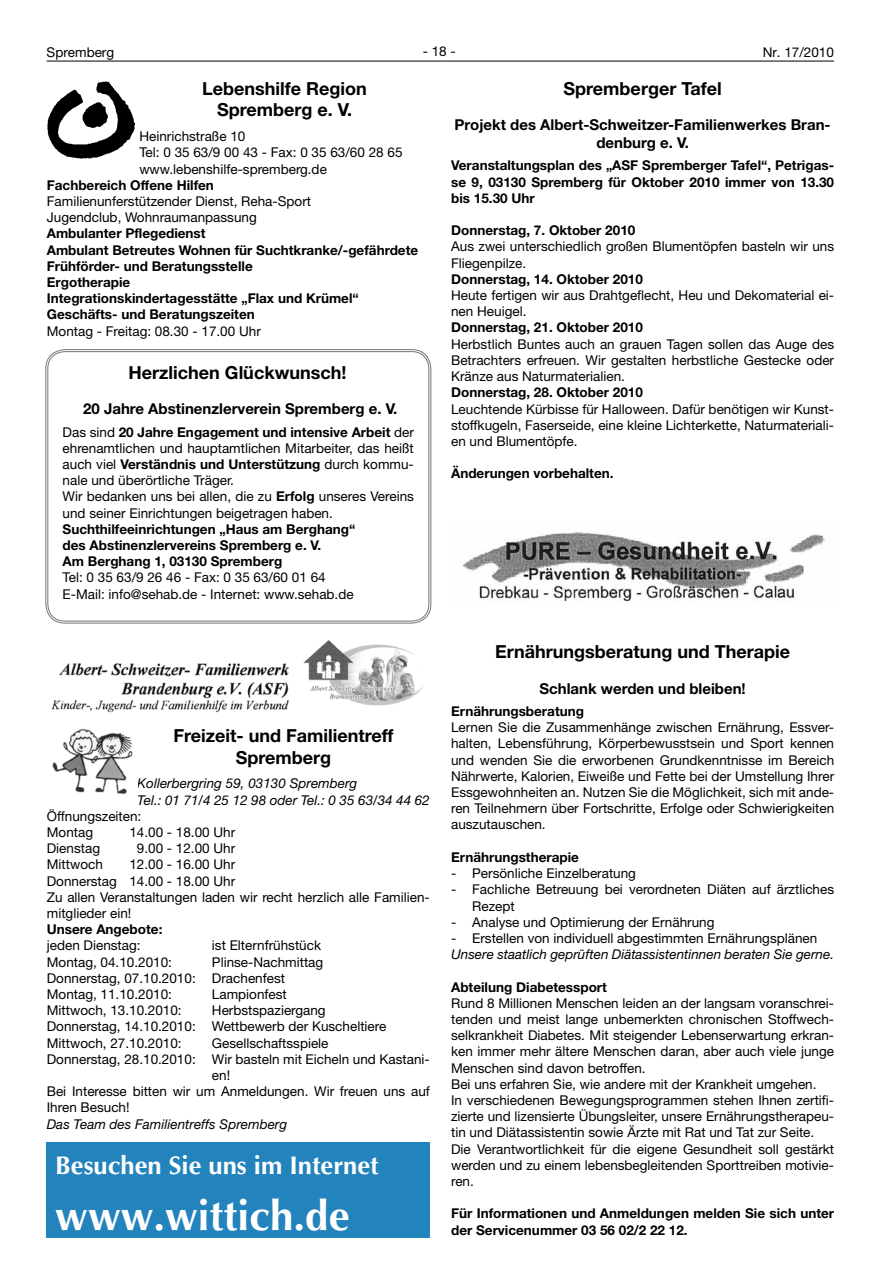
<style>
.page{position:relative;width:881px;height:1263px;background:#fff}
.page>*{position:absolute;margin:0;border:0;box-sizing:border-box;transform-origin:0 0}
.t1{font:700 42px "Optima LT";color:#fff}
.t2{font:700 25.5px "Optima LT";color:#fff}
.t3{font:700 18px/21.6px "Helvetica Neue LT";color:#000;text-align:center}
.t4{font:700 15px/18px "Helvetica Neue LT";color:#000;text-align:center}
.t5{font:13.5px/16.2px "Helvetica Neue LT";color:#000}
.t6{font:700 13.5px/16.2px "Helvetica Neue LT";color:#000}
.t7{font:italic 13.5px/16.2px "Helvetica Neue LT";color:#000}
.s1{font-weight:700}
</style>
<div class="page">
<hr style="left:47px;top:61px;width:786px;height:1px;background:#000">
<img style="left:47px;top:81px;width:87px;height:78px">
<div style="left:45px;top:349px;width:386px;height:275px;border:1px solid #797571;border-radius:19px"></div>
<div style="left:47px;top:351px;width:382px;height:271px;border:1px solid #797571;border-radius:17px"></div>
<img style="left:51px;top:640px;width:372px;height:73px">
<img style="left:52px;top:729px;width:81px;height:66px">
<div style="left:47px;top:1141px;width:382px;height:96px;background:#2383bc"></div>
<img style="left:462px;top:532px;width:363px;height:70px">
<p class="t5" style="left:47px;top:44px;width:69px">Spremberg</p>
<p class="t5" style="left:422px;top:43px;width:35px">- 18 -</p>
<p class="t5" style="left:762px;top:44px;width:73px">Nr. 17/2010</p>
<h3 class="t3" style="left:202px;top:77px;width:166px">Lebenshilfe Region<br>Spremberg e. V.</h3>
<p class="t5" style="left:139px;top:128px;width:264px">Heinrichstraße 10<br>Tel: 0 35 63/9 00 43 - Fax: 0 35 63/60 28 65 www.lebenshilfe-spremberg.de</p>
<p class="t6" style="left:47px;top:177px;width:168px">Fachbereich Offene Hilfen</p>
<p class="t5" style="left:47px;top:193px;width:266px">Familienunferstützender Dienst, Reha-Sport<br>Jugendclub, Wohnraumanpassung</p>
<p class="t6" style="left:47px;top:225px;width:373px">Ambulanter Pflegedienst<br>Ambulant Betreutes Wohnen für Suchtkranke/-gefährdete Frühförder- und Beratungsstelle<br>Ergotherapie<br>Integrationskindertagesstätte „Flax und Krümel“ Geschäfts- und Beratungszeiten</p>
<p class="t5" style="left:47px;top:322px;width:215px">Montag - Freitag: 08.30 - 17.00 Uhr</p>
<h3 class="t3" style="left:128px;top:361px;width:219px">Herzlichen Glückwunsch!</h3>
<p class="t4" style="left:83px;top:399px;width:315px">20 Jahre Abstinenzlerverein Spremberg e. V.</p>
<p class="t5" style="left:63px;top:423px;width:353px">Das sind <span class="s1">20 Jahre Engagement und intensive Arbeit</span> der ehrenamtlichen und hauptamtlichen Mitarbeiter, das heißt auch viel <span class="s1">Verständnis und Unterstützung</span> durch kommu&shy;nale und überörtliche Träger.<br>Wir bedanken uns bei allen, die zu <span class="s1">Erfolg</span> unseres Vereins und seiner Einrichtungen beigetragen haben.</p>
<p class="t6" style="left:63px;top:520px;width:294px">Suchthilfeeinrichtungen „Haus am Berghang“ des Abstinenzlervereins Spremberg e. V.<br>Am Berghang 1, 03130 Spremberg</p>
<p class="t5" style="left:63px;top:569px;width:292px">Tel: 0 35 63/9 26 46 - Fax: 0 35 63/60 01 64<br>E-Mail: info@sehab.de - Internet: www.sehab.de</p>
<h3 class="t3" style="left:563px;top:77px;width:159px">Spremberger Tafel</h3>
<p class="t4" style="left:454px;top:115px;width:377px">Projekt des Albert-Schweitzer-Familienwerkes Bran&shy;denburg e. V.</p>
<p class="t6" style="left:451px;top:157px;width:384px;text-align:justify">Veranstaltungsplan des „ASF Spremberger Tafel“, Petrigas&shy;se 9, 03130 Spremberg für Oktober 2010 immer von 13.30 bis 15.30 Uhr</p>
<p class="t6" style="left:451px;top:222px;width:186px">Donnerstag, 7. Oktober 2010</p>
<p class="t5" style="left:451px;top:238px;width:384px">Aus zwei unterschiedlich großen Blumentöpfen basteln wir uns<br>Fliegenpilze.</p>
<p class="t6" style="left:451px;top:271px;width:193px">Donnerstag, 14. Oktober 2010</p>
<p class="t5" style="left:451px;top:287px;width:384px">Heute fertigen wir aus Drahtgeflecht, Heu und Dekomaterial ei&shy;nen Heuigel.</p>
<p class="t6" style="left:451px;top:319px;width:193px">Donnerstag, 21. Oktober 2010</p>
<p class="t5" style="left:451px;top:336px;width:384px;text-align:justify">Herbstlich Buntes auch an grauen Tagen sollen das Auge des Betrachters erfreuen. Wir gestalten herbstliche Gestecke oder Kränze aus Naturmaterialien.</p>
<p class="t6" style="left:451px;top:384px;width:193px">Donnerstag, 28. Oktober 2010</p>
<p class="t5" style="left:451px;top:400px;width:384px;text-align:justify">Leuchtende Kürbisse für Halloween. Dafür benötigen wir Kunst&shy;stoffkugeln, Faserseide, eine kleine Lichterkette, Naturmateriali&shy;en und Blumentöpfe.</p>
<p class="t6" style="left:451px;top:465px;width:164px">Änderungen vorbehalten.</p>
<h3 class="t3" style="left:173px;top:724px;width:221px">Freizeit- und Familientreff<br>Spremberg</h3>
<p class="t7" style="left:137px;top:775px;width:294px">Kollerbergring 59, 03130 Spremberg<br>Tel.: 01 71/4 25 12 98 oder Tel.: 0 35 63/34 44 62</p>
<p class="t5" style="left:47px;top:808px;width:96px">Öffnungszeiten:<br>Montag</p>
<p class="t5" style="left:129px;top:824px;width:107px">14.00 - 18.00 Uhr</p>
<p class="t5" style="left:47px;top:840px;width:55px">Dienstag</p>
<p class="t5" style="left:137px;top:840px;width:100px">9.00 - 12.00 Uhr</p>
<p class="t5" style="left:47px;top:856px;width:57px">Mittwoch</p>
<p class="t5" style="left:47px;top:856px;width:384px;text-indent:82px">12.00 - 16.00 Uhr<br>Donnerstag 14.00 - 18.00 Uhr<br>Zu allen Veranstaltungen laden wir recht herzlich alle Familien&shy;mitglieder ein!</p>
<p class="t6" style="left:47px;top:921px;width:117px">Unsere Angebote:</p>
<p class="t5" style="left:47px;top:937px;width:95px">jeden Dienstag:</p>
<p class="t5" style="left:212px;top:937px;width:111px">ist Elternfrühstück</p>
<p class="t5" style="left:47px;top:953px;width:127px">Montag, 04.10.2010:</p>
<p class="t5" style="left:47px;top:953px;width:278px;text-indent:165px">Plinse-Nachmittag<br>Donnerstag, 07.10.2010: Drachenfest<br>Montag, 11.10.2010:</p>
<p class="t5" style="left:212px;top:986px;width:76px">Lampionfest</p>
<p class="t5" style="left:47px;top:1002px;width:341px;text-indent:165px">Herbstspaziergang<br>Donnerstag, 14.10.2010: Wettbewerb der Kuscheltiere<br>Mittwoch, 27.10.2010:</p>
<p class="t5" style="left:47px;top:1002px;width:136px">Mittwoch, 13.10.2010:</p>
<p class="t5" style="left:212px;top:1034px;width:118px">Gesellschaftsspiele</p>
<p class="t5" style="left:47px;top:1051px;width:384px">Donnerstag, 28.10.2010: Wir basteln mit Eicheln und Kastani-</p>
<p class="t5" style="left:212px;top:1067px;width:20px">en!</p>
<p class="t5" style="left:47px;top:1083px;width:384px">Bei Interesse bitten wir um Anmeldungen. Wir freuen uns auf</p>
<p class="t5" style="left:47px;top:1099px;width:84px">Ihren Besuch!</p>
<p class="t7" style="left:47px;top:1115px;width:242px">Das Team des Familientreffs Spremberg</p>
<h2 class="t2" style="left:55px;top:1150px;width:325px">Besuchen Sie uns im Internet</h2>
<h1 class="t1" style="left:55px;top:1191px;width:296px">www.wittich.de</h1>
<h3 class="t3" style="left:495px;top:641px;width:296px">Ernährungsberatung und Therapie</h3>
<p class="t4" style="left:539px;top:679px;width:208px">Schlank werden und bleiben!</p>
<p class="t6" style="left:451px;top:703px;width:134px">Ernährungsberatung</p>
<p class="t5" style="left:451px;top:719px;width:384px;text-align:justify">Lernen Sie die Zusammenhänge zwischen Ernährung, Essver&shy;halten, Lebensführung, Körperbewusstsein und Sport kennen und wenden Sie die erworbenen Grundkenntnisse im Bereich Nährwerte, Kalorien, Eiweiße und Fette bei der Umstellung Ihrer Essgewohnheiten an. Nutzen Sie die Möglichkeit, sich mit ande&shy;ren Teilnehmern über Fortschritte, Erfolge oder Schwierigkeiten auszutauschen.</p>
<p class="t6" style="left:451px;top:849px;width:129px">Ernährungstherapie</p>
<p class="t5" style="left:451px;top:865px;width:186px">- Persönliche Einzelberatung</p>
<p class="t5" style="left:472px;top:881px;width:363px;text-indent:-21px">- Fachliche Betreuung bei verordneten Diäten auf ärztliches<br>Rezept</p>
<p class="t5" style="left:451px;top:914px;width:265px">- Analyse und Optimierung der Ernährung</p>
<p class="t5" style="left:451px;top:930px;width:367px">- Erstellen von individuell abgestimmten Ernährungsplänen</p>
<p class="t7" style="left:451px;top:946px;width:384px">Unsere staatlich geprüften Diätassistentinnen beraten Sie gerne.</p>
<p class="t6" style="left:451px;top:978px;width:157px">Abteilung Diabetessport</p>
<p class="t5" style="left:451px;top:995px;width:384px">Rund 8 Millionen Menschen leiden an der langsam voranschrei&shy;tenden und meist lange unbemerkten chronischen Stoffwech&shy;selkrankheit Diabetes. Mit steigender Lebenserwartung erkran&shy;ken immer mehr ältere Menschen daran, aber auch viele junge Menschen sind davon betroffen.<br>Bei uns erfahren Sie, wie andere mit der Krankheit umgehen.<br>In verschiedenen Bewegungsprogrammen stehen Ihnen zertifi&shy;zierte und lizensierte Übungsleiter, unsere Ernährungstherapeu&shy;tin und Diätassistentin sowie Ärzte mit Rat und Tat zur Seite.<br>Die Verantwortlichkeit für die eigene Gesundheit soll gestärkt werden und zu einem lebensbegleitenden Sporttreiben motivie&shy;ren.</p>
<p class="t6" style="left:451px;top:1205px;width:384px">Für Informationen und Anmeldungen melden Sie sich unter der Servicenummer 03 56 02/2 22 12.</p>
</div>
